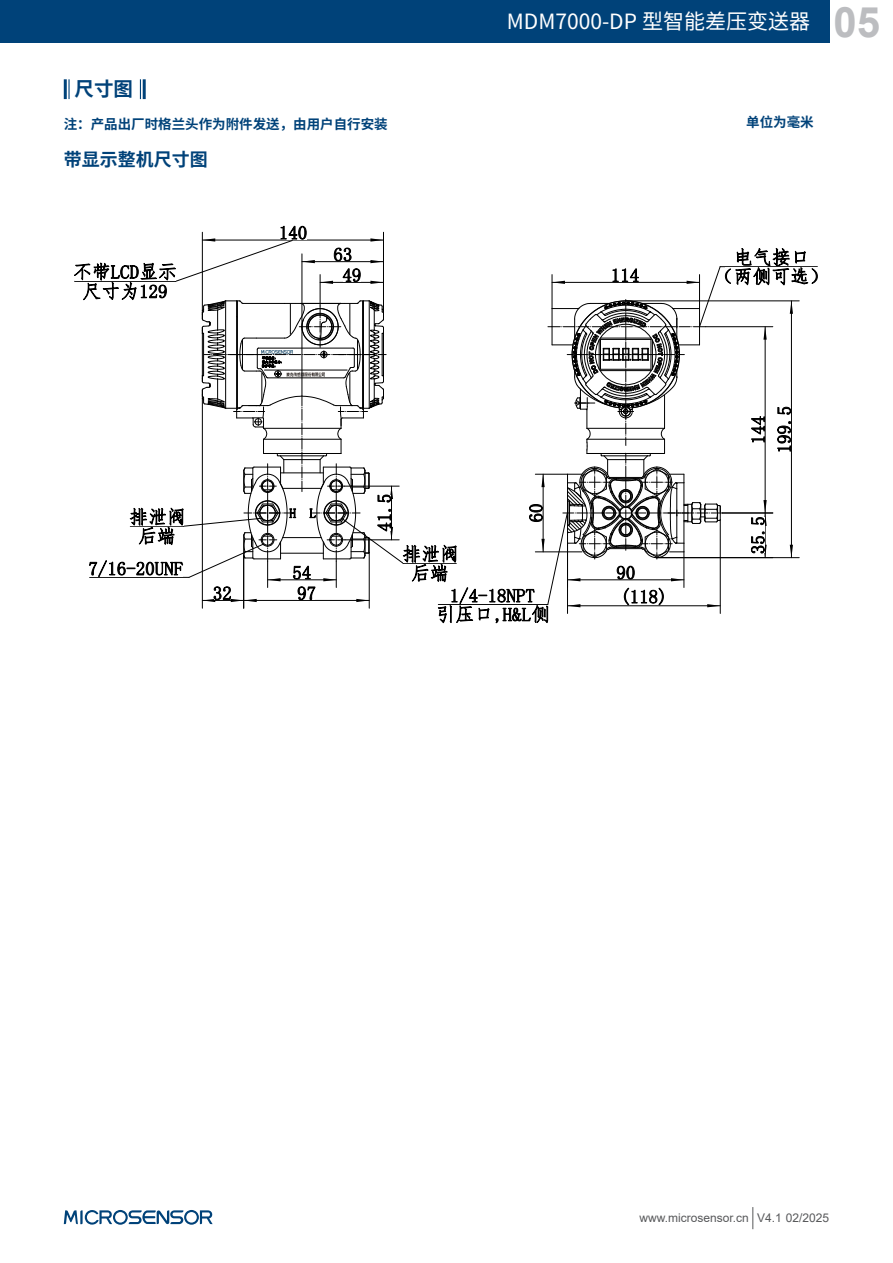
<style>
.page{position:relative;width:893px;height:1263px;background:#fff}
.page>*{position:absolute;margin:0;border:0;box-sizing:border-box;transform-origin:0 0}
.t1{font:21px "Source Han Sans CN";color:#fff}
.t2{font:700 19.5px "Source Han Sans CN";color:#004279}
.t3{font:700 18px "Source Han Sans CN";color:#004279}
.t4{font:700 13.5px "Source Han Sans CN";color:#004279}
.t5{font:12px "Arial";color:#57585a}
.s1{font-family:"Arial";font-weight:700;font-size:42px;color:#bcbdc0}
</style>
<div class="page">
<svg style="left:64px;top:1210px;width:149px;height:15px"></svg>
<div style="left:0;top:0;width:829px;height:42px;background:#004279"></div>
<svg style="left:752px;top:1207px;width:1px;height:22px"></svg>
<hr style="left:64px;top:79px;width:3px;height:20px;background:#004279">
<hr style="left:68px;top:79px;width:2px;height:20px;background:#004279">
<hr style="left:143px;top:79px;width:3px;height:20px;background:#004279">
<svg style="left:140px;top:79px;width:1px;height:20px"></svg>
<svg style="left:74px;top:225px;width:744px;height:398px"></svg>
<h1 class="t1" style="left:507px;top:10px;width:375px">MDM7000-DP 型智能差压变送器 <span class="s1">05</span></h1>
<p class="t2" style="left:74px;top:78px;width:60px">尺寸图</p>
<p class="t4" style="left:64px;top:117px;width:325px">注：产品出厂时格兰头作为附件发送，由用户自行安装</p>
<p class="t4" style="left:746px;top:114px;width:69px">单位为毫米</p>
<p class="t3" style="left:64px;top:149px;width:145px">带显示整机尺寸图</p>
<p class="t5" style="left:640px;top:1210px;width:191px">www.microsensor.cn V4.1 02/2025</p>
</div>
